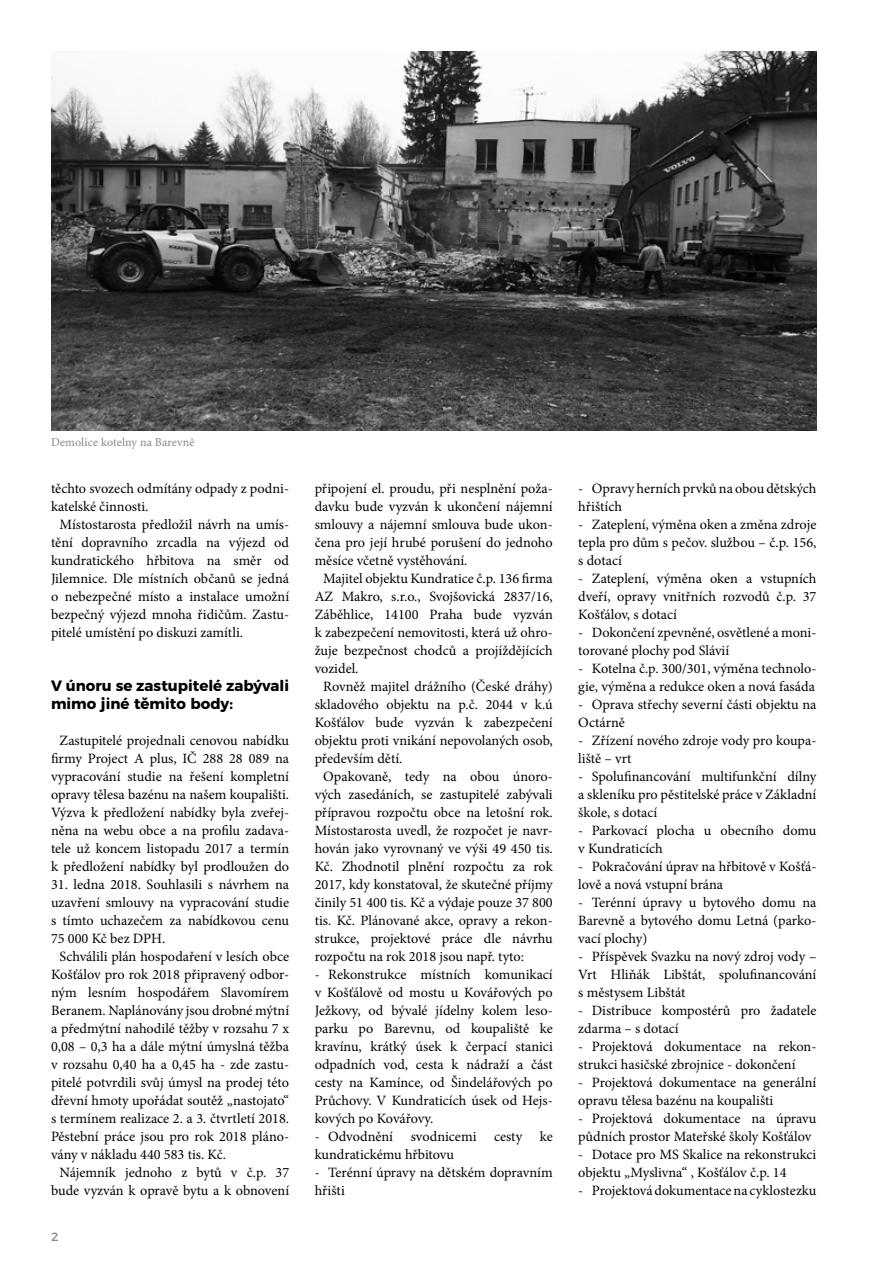
<style>
.page{position:relative;width:893px;height:1263px;background:#fff}
.page>*{position:absolute;margin:0;border:0;box-sizing:border-box;transform-origin:0 0}
.t1{font:700 15px/18px "Montserrat";color:#000}
.t2{font:14.25px/18px "Minion Pro";color:#000}
.t3{font:12px "Minion Pro";letter-spacing:.005em;color:#878787}
.t4{font:12px "Montserrat";color:#878787}
</style>
<div class="page">
<img style="left:51px;top:51px;width:765px;height:380px">
<p class="t3" style="left:51px;top:434px;width:145px">Demolice kotelny na Barevně</p>
<p class="t2" style="left:51px;top:479px;width:240px">těchto svozech odmítány odpady z podni-</p>
<p class="t2" style="left:51px;top:497px;width:99px">katelské činnosti.</p>
<p class="t2" style="left:60px;top:515px;width:231px">Místostarosta předložil návrh na umís-</p>
<p class="t2" style="left:51px;top:533px;width:240px">tění dopravního zrcadla na výjezd od</p>
<p class="t2" style="left:51px;top:551px;width:240px">kundratického hřbitova na směr od</p>
<p class="t2" style="left:51px;top:569px;width:240px">Jilemnice. Dle místních občanů se jedná</p>
<p class="t2" style="left:51px;top:587px;width:240px">o nebezpečné místo a instalace umožní</p>
<p class="t2" style="left:51px;top:605px;width:240px">bezpečný výjezd mnoha řidičům. Zastu-</p>
<p class="t2" style="left:51px;top:623px;width:193px">pitelé umístění po diskuzi zamítli.</p>
<p class="t1" style="left:51px;top:675px;width:240px">V únoru se zastupitelé zabývali mimo jiné těmito body:</p>
<p class="t2" style="left:51px;top:731px;width:240px;text-align:center">Zastupitelé projednali cenovou nabídku firmy Project A plus, IČ 288 28 089 na vypracování studie na řešení kompletní opravy tělesa bazénu na našem koupališti.<br>Výzva k předložení nabídky byla zveřej&shy;něna na webu obce a na profilu zadava&shy;tele už koncem listopadu 2017 a termín k předložení nabídky byl prodloužen do</p>
<p class="t2" style="left:51px;top:875px;width:240px">31. ledna 2018. Souhlasili s návrhem na</p>
<p class="t2" style="left:51px;top:893px;width:240px">uzavření smlouvy na vypracování studie</p>
<p class="t2" style="left:51px;top:911px;width:240px">s tímto uchazečem za nabídkovou cenu</p>
<p class="t2" style="left:51px;top:929px;width:116px">75 000 Kč bez DPH.</p>
<p class="t2" style="left:60px;top:947px;width:231px">Schválili plán hospodaření v lesích obce</p>
<p class="t2" style="left:51px;top:965px;width:240px">Košťálov pro rok 2018 připravený odbor-</p>
<p class="t2" style="left:51px;top:983px;width:240px">ným lesním hospodářem Slavomírem</p>
<p class="t2" style="left:51px;top:1001px;width:240px">Beranem. Naplánovány jsou drobné mýtní</p>
<p class="t2" style="left:51px;top:1019px;width:240px">a předmýtní nahodilé těžby v rozsahu 7 x</p>
<p class="t2" style="left:51px;top:1037px;width:240px">0,08 – 0,3 ha a dále mýtní úmyslná těžba</p>
<p class="t2" style="left:51px;top:1055px;width:240px">v rozsahu 0,40 ha a 0,45 ha - zde zastu-</p>
<p class="t2" style="left:51px;top:1073px;width:240px">pitelé potvrdili svůj úmysl na prodej této</p>
<p class="t2" style="left:51px;top:1091px;width:240px">dřevní hmoty upořádat soutěž „nastojato“</p>
<p class="t2" style="left:51px;top:1109px;width:240px">s termínem realizace 2. a 3. čtvrtletí 2018.</p>
<p class="t2" style="left:51px;top:1127px;width:240px">Pěstební práce jsou pro rok 2018 pláno-</p>
<p class="t2" style="left:51px;top:1145px;width:177px">vány v nákladu 440 583 tis. Kč.</p>
<p class="t2" style="left:60px;top:1163px;width:231px">Nájemník jednoho z bytů v č.p. 37</p>
<p class="t2" style="left:51px;top:1181px;width:240px">bude vyzván k opravě bytu a k obnovení</p>
<p class="t4" style="left:51px;top:1227px;width:9px">2</p>
<p class="t2" style="left:315px;top:479px;width:240px">připojení el. proudu, při nesplnění poža-</p>
<p class="t2" style="left:315px;top:497px;width:240px">davku bude vyzván k ukončení nájemní</p>
<p class="t2" style="left:315px;top:515px;width:240px">smlouvy a nájemní smlouva bude ukon-</p>
<p class="t2" style="left:315px;top:533px;width:240px">čena pro její hrubé porušení do jednoho</p>
<p class="t2" style="left:315px;top:551px;width:154px">měsíce včetně vystěhování.</p>
<p class="t2" style="left:323px;top:569px;width:231px">Majitel objektu Kundratice č.p. 136 firma</p>
<p class="t2" style="left:315px;top:587px;width:240px">AZ Makro, s.r.o., Svojšovická 2837/16,</p>
<p class="t2" style="left:315px;top:605px;width:240px">Záběhlice, 14100 Praha bude vyzván</p>
<p class="t2" style="left:315px;top:623px;width:240px">k zabezpečení nemovitosti, která už ohro-</p>
<p class="t2" style="left:315px;top:641px;width:240px">žuje bezpečnost chodců a projíždějících</p>
<p class="t2" style="left:315px;top:659px;width:45px">vozidel.</p>
<p class="t2" style="left:323px;top:677px;width:231px">Rovněž majitel drážního (České dráhy)</p>
<p class="t2" style="left:315px;top:695px;width:240px">skladového objektu na p.č. 2044 v k.ú</p>
<p class="t2" style="left:315px;top:713px;width:240px">Košťálov bude vyzván k zabezpečení</p>
<p class="t2" style="left:315px;top:731px;width:240px">objektu proti vnikání nepovolaných osob,</p>
<p class="t2" style="left:315px;top:749px;width:89px">především dětí.</p>
<p class="t2" style="left:323px;top:767px;width:231px">Opakovaně, tedy na obou únoro-</p>
<p class="t2" style="left:315px;top:785px;width:240px">vých zasedáních, se zastupitelé zabývali</p>
<p class="t2" style="left:315px;top:803px;width:240px">přípravou rozpočtu obce na letošní rok.</p>
<p class="t2" style="left:315px;top:821px;width:240px">Místostarosta uvedl, že rozpočet je navr-</p>
<p class="t2" style="left:315px;top:839px;width:240px">hován jako vyrovnaný ve výši 49 450 tis.</p>
<p class="t2" style="left:315px;top:857px;width:240px">Kč. Zhodnotil plnění rozpočtu za rok</p>
<p class="t2" style="left:315px;top:875px;width:240px">2017, kdy konstatoval, že skutečné příjmy</p>
<p class="t2" style="left:315px;top:893px;width:240px">činily 51 400 tis. Kč a výdaje pouze 37 800</p>
<p class="t2" style="left:315px;top:911px;width:240px">tis. Kč. Plánované akce, opravy a rekon-</p>
<p class="t2" style="left:315px;top:929px;width:240px">strukce, projektové práce dle návrhu</p>
<p class="t2" style="left:315px;top:947px;width:211px">rozpočtu na rok 2018 jsou např. tyto:</p>
<p class="t2" style="left:315px;top:965px;width:240px;text-align:justify">- Rekonstrukce místních komunikací v Košťálově od mostu u Kovářových po Ježkovy, od bývalé jídelny kolem leso&shy;parku po Barevnu, od koupaliště ke kravínu, krátký úsek k čerpací stanici odpadních vod, cesta k nádraží a část cesty na Kamínce, od Šindelářových po Průchovy. V Kundraticích úsek od Hejs&shy;kových po Kovářovy.</p>
<p class="t2" style="left:315px;top:1127px;width:240px">- Odvodnění svodnicemi cesty ke kundratickému hřbitovu</p>
<p class="t2" style="left:315px;top:1163px;width:240px">- Terénní úpravy na dětském dopravním hřišti</p>
<p class="t2" style="left:578px;top:479px;width:240px">- Opravy herních prvků na obou dětských hřištích</p>
<p class="t2" style="left:578px;top:515px;width:240px;text-align:justify">- Zateplení, výměna oken a změna zdroje tepla pro dům s pečov. službou – č.p. 156, s dotací</p>
<p class="t2" style="left:578px;top:569px;width:240px;text-align:justify">- Zateplení, výměna oken a vstupních dveří, opravy vnitřních rozvodů č.p. 37<br>Košťálov, s dotací</p>
<p class="t2" style="left:578px;top:623px;width:240px">- Dokončení zpevněné, osvětlené a moni&shy;torované plochy pod Slávií</p>
<p class="t2" style="left:578px;top:659px;width:240px">- Kotelna č.p. 300/301, výměna technolo&shy;gie, výměna a redukce oken a nová fasáda</p>
<p class="t2" style="left:578px;top:695px;width:240px">- Oprava střechy severní části objektu na<br>Octárně</p>
<p class="t2" style="left:578px;top:731px;width:240px">- Zřízení nového zdroje vody pro koupa&shy;liště – vrt</p>
<p class="t2" style="left:578px;top:767px;width:240px;text-align:justify">- Spolufinancování multifunkční dílny a skleníku pro pěstitelské práce v Základní škole, s dotací</p>
<p class="t2" style="left:578px;top:821px;width:240px">- Parkovací plocha u obecního domu v Kundraticích</p>
<p class="t2" style="left:578px;top:857px;width:240px">- Pokračování úprav na hřbitově v Košťá&shy;lově a nová vstupní brána</p>
<p class="t2" style="left:578px;top:893px;width:240px;text-align:justify">- Terénní úpravy u bytového domu na Barevně a bytového domu Letná (parko&shy;vací plochy)</p>
<p class="t2" style="left:578px;top:947px;width:240px;text-align:justify">- Příspěvek Svazku na nový zdroj vody – Vrt Hliňák Libštát, spolufinancování s městysem Libštát</p>
<p class="t2" style="left:578px;top:1001px;width:240px">- Distribuce kompostérů pro žadatele zdarma – s dotací</p>
<p class="t2" style="left:578px;top:1037px;width:240px">- Projektová dokumentace na rekon&shy;strukci hasičské zbrojnice - dokončení</p>
<p class="t2" style="left:578px;top:1073px;width:240px">- Projektová dokumentace na generální opravu tělesa bazénu na koupališti</p>
<p class="t2" style="left:578px;top:1109px;width:240px">- Projektová dokumentace na úpravu půdních prostor Mateřské školy Košťálov</p>
<p class="t2" style="left:578px;top:1145px;width:240px">- Dotace pro MS Skalice na rekonstrukci objektu „Myslivna“ , Košťálov č.p. 14</p>
<p class="t2" style="left:578px;top:1181px;width:240px">- Projektová dokumentace na cyklostezku</p>
</div>
